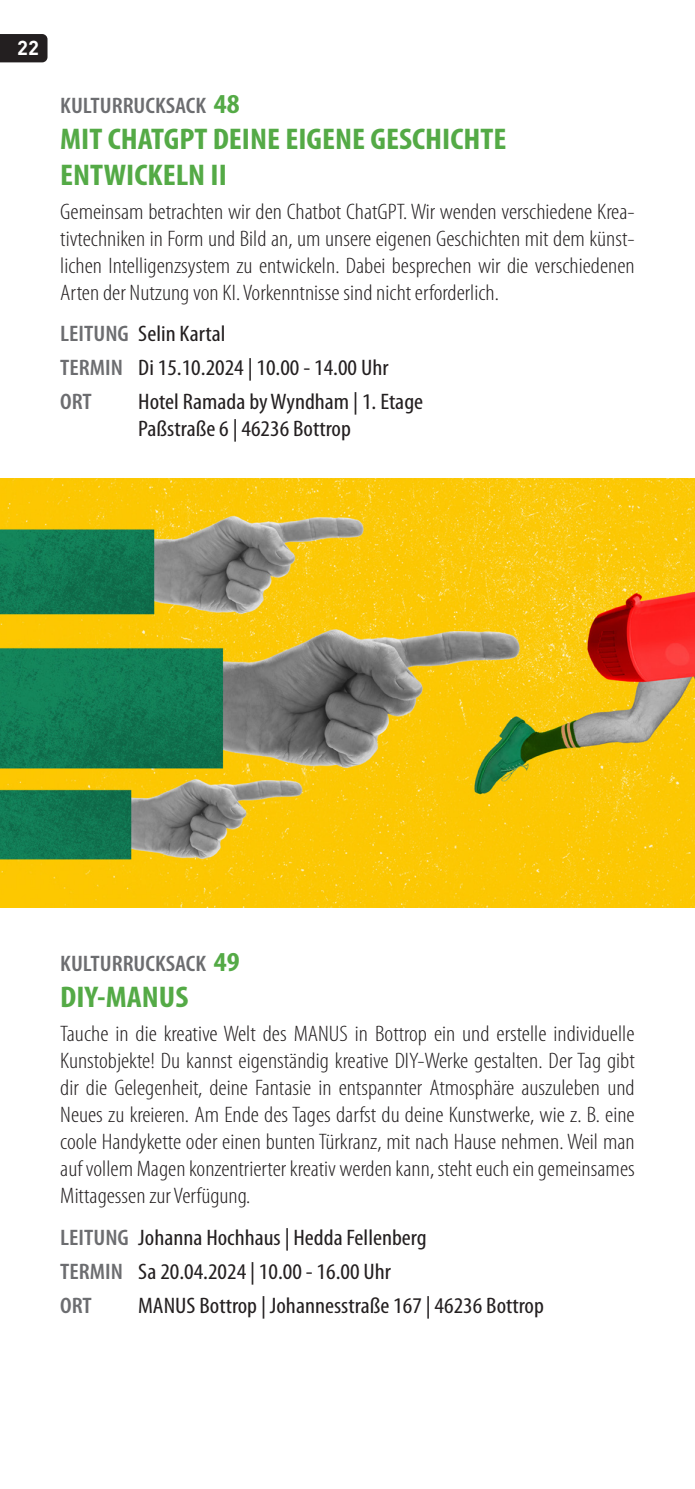
<style>
.page{position:relative;width:695px;height:1489px;background:#fff}
.page>*{position:absolute;margin:0;border:0;box-sizing:border-box;transform-origin:0 0}
.t1{font:700 condensed 30px/36px "Myriad Pro";color:#54aa46;scale:1.1 1}
.t2{font:300 condensed 22.5px/27px "Myriad Pro";color:#231f20;text-align:justify;scale:1.1 1}
.t3{font:condensed 22.5px/34px "Myriad Pro";color:#231f20;scale:1.1 1}
.t4{font:600 condensed 22.5px "Myriad Pro";color:#6c6d70;scale:1.1 1}
.t5{font:700 20px "DINOT";color:#fff}
.s1{font-weight:700;font-size:27.5px;color:#54aa46}
.s2{font-weight:600;color:#6c6d70}
</style>
<div class="page">
<svg style="left:0;top:34px;width:47px;height:28px"></svg>
<img style="left:0;top:479px;width:694px;height:428px">
<p class="t5" style="left:17px;top:35px;width:23px">22</p>
<p class="t4" style="left:60px;top:93px;width:165px">KULTURRUCKSACK <span class="s1">48</span></p>
<h1 class="t1" style="left:60px;top:120px;width:407px">MIT CHATGPT DEINE EIGENE GESCHICHTE<br>ENTWICKELN II</h1>
<p class="t2" style="left:60px;top:198px;width:523px">Gemeinsam betrachten wir den Chatbot ChatGPT. Wir wenden verschiedene Krea&shy;tivtechniken in Form und Bild an, um unsere eigenen Geschichten mit dem künst&shy;lichen Intelligenzsystem zu entwickeln. Dabei besprechen wir die verschiedenen Arten der Nutzung von KI. Vorkenntnisse sind nicht erforderlich.</p>
<p class="t3" style="left:60px;top:316px;width:300px"><span class="s2">LEITUNG</span> Selin Kartal<br><span class="s2">TERMIN</span> Di 15.10.2024 | 10.00 - 14.00 Uhr<br><span class="s2">ORT</span></p>
<p class="t3" style="left:138px;top:388px;width:260px;line-height:27px">Hotel Ramada by Wyndham | 1. Etage<br>Paßstraße 6 | 46236 Bottrop</p>
<p class="t4" style="left:60px;top:951px;width:165px">KULTURRUCKSACK <span class="s1">49</span></p>
<h1 class="t1" style="left:60px;top:978px;width:118px">DIY-MANUS</h1>
<p class="t2" style="left:60px;top:1020px;width:523px">Tauche in die kreative Welt des MANUS in Bottrop ein und erstelle individuelle Kunstobjekte! Du kannst eigenständig kreative DIY-Werke gestalten. Der Tag gibt dir die Gelegenheit, deine Fantasie in entspannter Atmosphäre auszuleben und Neues zu kreieren. Am Ende des Tages darfst du deine Kunstwerke, wie z. B. eine coole Handykette oder einen bunten Türkranz, mit nach Hause nehmen. Weil man auf vollem Magen konzentrierter kreativ werden kann, steht euch ein gemeinsames Mittagessen zur Verfügung.</p>
<p class="t3" style="left:60px;top:1219px;width:334px"><span class="s2">LEITUNG</span> Johanna Hochhaus | Hedda Fellenberg<br><span class="s2">TERMIN</span> Sa 20.04.2024 | 10.00 - 16.00 Uhr<br><span class="s2">ORT</span></p>
<p class="t3" style="left:138px;top:1287px;width:370px">MANUS Bottrop | Johannesstraße 167 | 46236 Bottrop</p>
</div>
